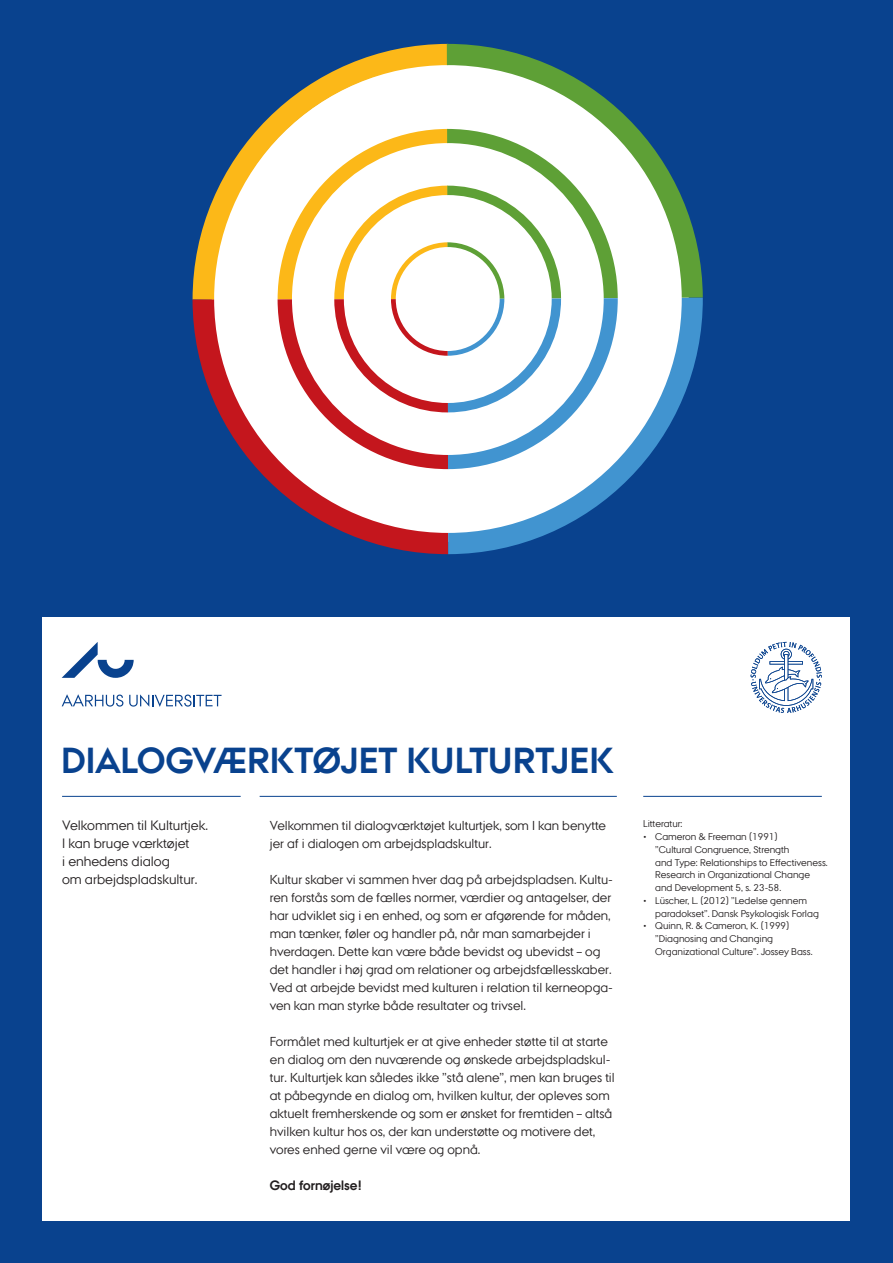
<style>
.page{position:relative;width:893px;height:1263px;background:#09428e}
.page>*{position:absolute;margin:0;border:0;box-sizing:border-box;transform-origin:0 0}
.t1{font:700 36px "AU Passata";letter-spacing:.005em;color:#09428e}
.t2{font:13.5px "AU Passata";color:#231f20}
.t3{font:700 13.5px "AU Passata";color:#231f20}
.t4{font:12.9px/18px "AU Passata";color:#231f20}
.t5{font:9.75px/12.8px "AU Passata";color:#231f20}
</style>
<div class="page">
<div style="left:43px;top:617px;width:807px;height:603px;background:#fff"></div>
<hr style="left:62px;top:796px;width:179px;height:1px;background:#09428e">
<hr style="left:260px;top:796px;width:357px;height:1px;background:#09428e">
<svg style="left:62px;top:694px;width:61px;height:13px"></svg>
<svg style="left:129px;top:694px;width:93px;height:13px"></svg>
<svg style="left:62px;top:642px;width:72px;height:36px"></svg>
<hr style="left:643px;top:796px;width:179px;height:1px;background:#09428e">
<svg style="left:751px;top:642px;width:71px;height:71px"></svg>
<svg style="left:193px;top:44px;width:254px;height:255px"></svg>
<svg style="left:447px;top:43px;width:256px;height:255px"></svg>
<svg style="left:193px;top:299px;width:255px;height:256px"></svg>
<svg style="left:448px;top:298px;width:255px;height:256px"></svg>
<svg style="left:278px;top:129px;width:340px;height:340px;background:#ebe6dc"></svg>
<p class="t1" style="left:62px;top:740px;width:553px">DIALOGVÆRKTØJET KULTURTJEK</p>
<p class="t2" style="left:62px;top:817px;width:147px">Velkommen til Kulturtjek.</p>
<p class="t2" style="left:62px;top:835px;width:129px">I kan bruge værktøjet</p>
<p class="t2" style="left:62px;top:853px;width:109px">i enhedens dialog</p>
<p class="t2" style="left:62px;top:871px;width:137px">om arbejdspladskultur.</p>
<p class="t4" style="left:270px;top:816px;width:338px">Velkommen til dialogværktøjet kulturtjek, som I kan benytte jer af i dialogen om arbejdspladskultur.</p>
<p class="t4" style="left:270px;top:870px;width:345px">Kultur skaber vi sammen hver dag på arbejdspladsen. Kultu&shy;ren forstås som de fælles normer, værdier og antagelser, der har udviklet sig i en enhed, og som er afgørende for måden, man tænker, føler og handler på, når man samarbejder i hverdagen. Dette kan være både bevidst og ubevidst – og det handler i høj grad om relationer og arbejdsfællesskaber.<br>Ved at arbejde bevidst med kulturen i relation til kerneopga&shy;ven kan man styrke både resultater og trivsel.</p>
<p class="t4" style="left:270px;top:1032px;width:346px">Formålet med kulturtjek er at give enheder støtte til at starte en dialog om den nuværende og ønskede arbejdspladskul&shy;tur. Kulturtjek kan således ikke ”stå alene”, men kan bruges til at påbegynde en dialog om, hvilken kultur, der opleves som aktuelt fremherskende og som er ønsket for fremtiden – altså hvilken kultur hos os, der kan understøtte og motivere det, vores enhed gerne vil være og opnå.</p>
<p class="t3" style="left:270px;top:1177px;width:94px">God fornøjelse!</p>
<p class="t5" style="left:643px;top:817px;width:41px">Litteratur:</p>
<p class="t5" style="left:655px;top:830px;width:174px;text-indent:-12px">• Cameron &amp; Freeman (1991)<br>”Cultural Congruence, Strength<br>and Type: Relationships to Effectiveness.<br>Research in Organizational Change and Development 5, s. 23-58.</p>
<p class="t5" style="left:655px;top:894px;width:165px;text-indent:-12px">• Lüscher, L. (2012) ”Ledelse gennem paradokset”. Dansk Psykologisk Forlag</p>
<p class="t5" style="left:655px;top:919px;width:159px;text-indent:-12px">• Quinn, R. &amp; Cameron, K. (1999) ”Diagnosing and Changing<br>Organizational Culture”. Jossey Bass.</p>
</div>
